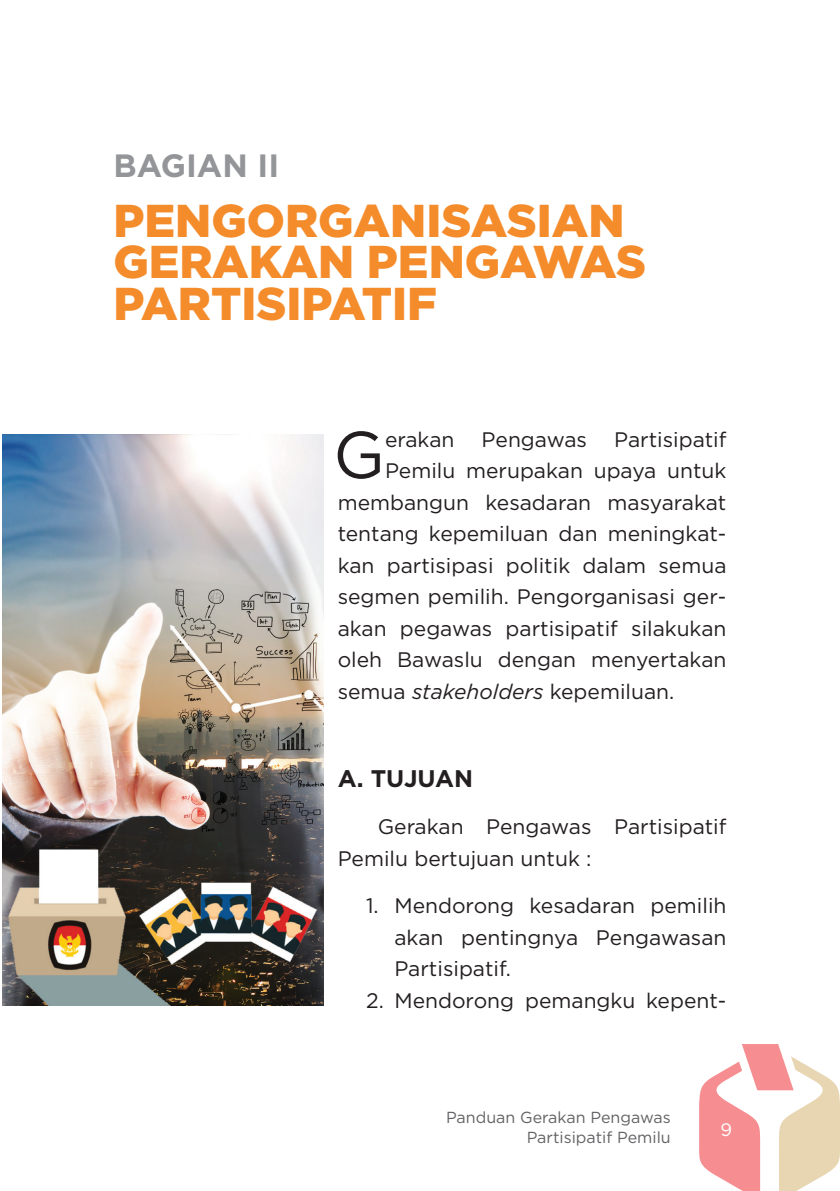
<style>
.page{position:relative;width:840px;height:1191px;background:#fff}
.page>*{position:absolute;margin:0;border:0;box-sizing:border-box;transform-origin:0 0}
.t1{font:66px "Gotham";color:#231f20}
.t2{font:900 46px/41.4px "Gotham";color:#f58c2b}
.t3{font:700 32.2px "Gotham";color:#939598}
.t4{font:700 24px "Gotham";color:#231f20}
.t5{font:21px/31.4px "Gotham";color:#231f20}
.t6{font:18px "Gotham";color:#fff}
.t7{font:16px/20px "Gotham";color:#636366;text-align:right}
.s1{font-style:italic}
</style>
<div class="page">
<svg style="left:699px;top:1044px;width:140px;height:147px"></svg>
<img style="left:3px;top:434px;width:320px;height:397px">
<img style="left:2px;top:831px;width:322px;height:174px">
<h3 class="t3" style="left:113px;top:144px;width:167px">BAGIAN II</h3>
<h2 class="t2" style="left:113px;top:199px;width:534px">PENGORGANISASIAN<br>GERAKAN PENGAWAS<br>PARTISIPATIF</h2>
<h1 class="t1" style="left:333px;top:412px;width:53px">G</h1>
<p class="t5" style="left:385px;top:423px;width:71px">erakan</p>
<p class="t5" style="left:481px;top:423px;width:107px">Pengawas</p>
<p class="t5" style="left:613px;top:423px;width:114px">Partisipatif</p>
<p class="t5" style="left:385px;top:454px;width:343px">Pemilu merupakan upaya untuk</p>
<p class="t5" style="left:337px;top:486px;width:390px">membangun kesadaran masyarakat</p>
<p class="t5" style="left:337px;top:517px;width:390px">tentang kepemiluan dan meningkat-</p>
<p class="t5" style="left:337px;top:549px;width:390px">kan partisipasi politik dalam semua</p>
<p class="t5" style="left:337px;top:580px;width:390px">segmen pemilih. Pengorganisasi ger-</p>
<p class="t5" style="left:337px;top:612px;width:390px">akan pegawas partisipatif silakukan</p>
<p class="t5" style="left:337px;top:643px;width:390px">oleh Bawaslu dengan menyertakan</p>
<p class="t5" style="left:337px;top:675px;width:338px">semua <span class="s1">stakeholders</span> kepemiluan.</p>
<p class="t4" style="left:337px;top:762px;width:137px">A. TUJUAN</p>
<p class="t5" style="left:337px;top:810px;width:390px;text-indent:40px">Gerakan Pengawas Partisipatif<br>Pemilu bertujuan untuk :</p>
<p class="t5" style="left:394px;top:889px;width:333px;text-align:justify;text-indent:-28px">1. Mendorong kesadaran pemilih akan pentingnya Pengawasan Partisipatif.</p>
<p class="t5" style="left:366px;top:984px;width:362px">2. Mendorong pemangku kepent-</p>
<p class="t7" style="left:446px;top:1106px;width:226px">Panduan Gerakan Pengawas<br>Partisipatif Pemilu</p>
<p class="t6" style="left:720px;top:1117px;width:13px">9</p>
</div>
